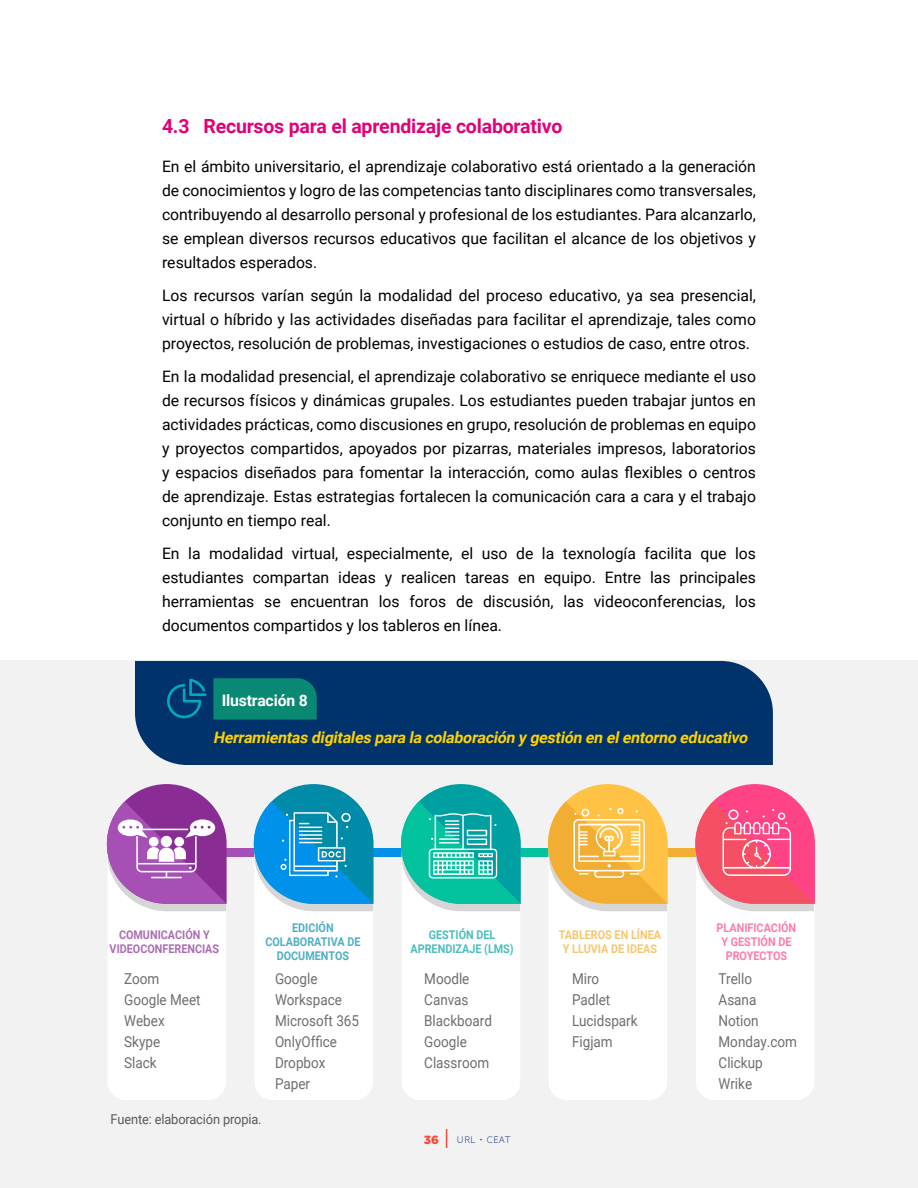
<style>
.page{position:relative;width:918px;height:1188px;background:#fff}
.page>*{position:absolute;margin:0;border:0;box-sizing:border-box;transform-origin:0 0}
.t1{font:700 19.5px "Roboto";letter-spacing:-.01em;color:#e20078}
.t2{font:15.75px/24px "Roboto";color:#000;text-align:justify}
.t3{font:italic 700 15.75px "Roboto";color:#ffd200}
.t4{font:700 15.75px "Roboto";letter-spacing:-.01em;color:#fff}
.t5{font:15px/21px "Roboto";color:#6d6e71;scale:.9 1}
.t6{font:13.5px "Roboto";letter-spacing:-.01em;color:#58595b;scale:.95 1}
.t7{font:700 12px/14.4px "Roboto";color:#ff7baa;text-align:center;scale:.9 1}
.t8{font:700 12px/14.4px "Roboto";color:#4daec3;text-align:center;scale:.9 1}
.t9{font:700 12px/14.4px "Roboto";color:#ac6cb4;text-align:center;scale:.9 1}
.t10{font:700 12px/14.4px "Roboto";color:#f6c670;text-align:center;scale:.9 1}
.t11{font:700 12px/14.4px "Roboto";color:#4dbcbe;text-align:center;scale:.9 1}
.t12{font:900 11.85px "Gotham";color:#fd4539}
.t13{font:11.7px "Andis";color:#25408f}
</style>
<div class="page">
<div style="left:0;top:660px;width:918px;height:528px;background:#f2f2f2"></div>
<div style="left:135px;top:661px;width:638px;height:104px;background:#00336b"></div>
<svg style="left:213px;top:678px;width:104px;height:42px;background:#088472"></svg>
<svg style="left:167px;top:679px;width:40px;height:39px;background:#00517f"></svg>
<div style="left:619px;top:848px;width:138px;height:9px;background:#f2ad33"></div>
<div style="left:478px;top:848px;width:139px;height:9px;background:#03c29e"></div>
<div style="left:339px;top:848px;width:139px;height:9px;background:#0091eb"></div>
<div style="left:169px;top:848px;width:170px;height:9px;background:#a64fb5"></div>
<div style="left:107px;top:832px;width:119px;height:268px;background:#fff;border-radius:17px"></div>
<div style="left:254px;top:832px;width:119px;height:268px;background:#fff;border-radius:17px"></div>
<div style="left:402px;top:832px;width:118px;height:268px;background:#fff;border-radius:17px"></div>
<div style="left:549px;top:832px;width:118px;height:268px;background:#fff;border-radius:17px"></div>
<div style="left:696px;top:832px;width:118px;height:268px;background:#fff;border-radius:17px"></div>
<svg style="left:107px;top:784px;width:120px;height:127px"></svg>
<svg style="left:548px;top:784px;width:120px;height:127px"></svg>
<svg style="left:254px;top:784px;width:120px;height:127px"></svg>
<svg style="left:401px;top:784px;width:120px;height:127px"></svg>
<svg style="left:695px;top:784px;width:120px;height:127px"></svg>
<svg style="left:446px;top:1129px;width:1px;height:19px"></svg>
<p class="t1" style="left:162px;top:112px;width:402px">4.3 Recursos para el aprendizaje colaborativo</p>
<p class="t2" style="left:162px;top:154px;width:596px">En el ámbito universitario, el aprendizaje colaborativo está orientado a la generación de conocimientos y logro de las competencias tanto disciplinares como transversales, contribuyendo al desarrollo personal y profesional de los estudiantes. Para alcanzarlo, se emplean diversos recursos educativos que facilitan el alcance de los objetivos y resultados esperados.</p>
<p class="t2" style="left:162px;top:283px;width:596px">Los recursos varían según la modalidad del proceso educativo, ya sea presencial, virtual o híbrido y las actividades diseñadas para facilitar el aprendizaje, tales como proyectos, resolución de problemas, investigaciones o estudios de caso, entre otros.</p>
<p class="t2" style="left:162px;top:364px;width:596px">En la modalidad presencial, el aprendizaje colaborativo se enriquece mediante el uso de recursos físicos y dinámicas grupales. Los estudiantes pueden trabajar juntos en actividades prácticas, como discusiones en grupo, resolución de problemas en equipo y proyectos compartidos, apoyados por pizarras, materiales impresos, laboratorios y espacios diseñados para fomentar la interacción, como aulas flexibles o centros de aprendizaje. Estas estrategias fortalecen la comunicación cara a cara y el trabajo conjunto en tiempo real.</p>
<p class="t2" style="left:162px;top:541px;width:596px">En la modalidad virtual, especialmente, el uso de la texnología facilita que los estudiantes compartan ideas y realicen tareas en equipo. Entre las principales herramientas se encuentran los foros de discusión, las videoconferencias, los documentos compartidos y los tableros en línea.</p>
<p class="t4" style="left:222px;top:690px;width:88px">Ilustración 8</p>
<p class="t3" style="left:213px;top:726px;width:540px">Herramientas digitales para la colaboración y gestión en elentorno educativo</p>
<p class="t9" style="left:110px;top:927px;width:123px">COMUNICACIÓN Y<br>VIDEOCONFERENCIAS</p>
<p class="t8" style="left:265px;top:920px;width:107px">EDICIÓN<br>COLABORATIVA DE<br>DOCUMENTOS</p>
<p class="t11" style="left:411px;top:927px;width:116px">GESTIÓN DEL<br>APRENDIZAJE (LMS)</p>
<p class="t10" style="left:559px;top:927px;width:115px">TABLEROS EN LÍNEA<br>Y LLUVIA DE IDEAS</p>
<p class="t7" style="left:717px;top:920px;width:90px">PLANIFICACIÓN<br>Y GESTIÓN DE<br>PROYECTOS</p>
<p class="t5" style="left:124px;top:968px;width:86px">Zoom<br>Google Meet<br>Webex<br>Skype<br>Slack</p>
<p class="t5" style="left:275px;top:968px;width:95px">Google<br>Workspace<br>Microsoft 365<br>OnlyOffice<br>Dropbox<br>Paper</p>
<p class="t5" style="left:424px;top:968px;width:77px">Moodle<br>Canvas<br>Blackboard<br>Google<br>Classroom</p>
<p class="t5" style="left:572px;top:968px;width:74px">Miro<br>Padlet<br>Lucidspark<br>Figjam</p>
<p class="t5" style="left:719px;top:968px;width:89px">Trello<br>Asana<br>Notion<br>Monday.com<br>Clickup<br>Wrike</p>
<p class="t6" style="left:111px;top:1110px;width:161px">Fuente: elaboración propia.</p>
<p class="t12" style="left:424px;top:1131px;width:17px">36</p>
<p class="t13" style="left:457px;top:1132px;width:56px">URL • CEAT</p>
</div>
